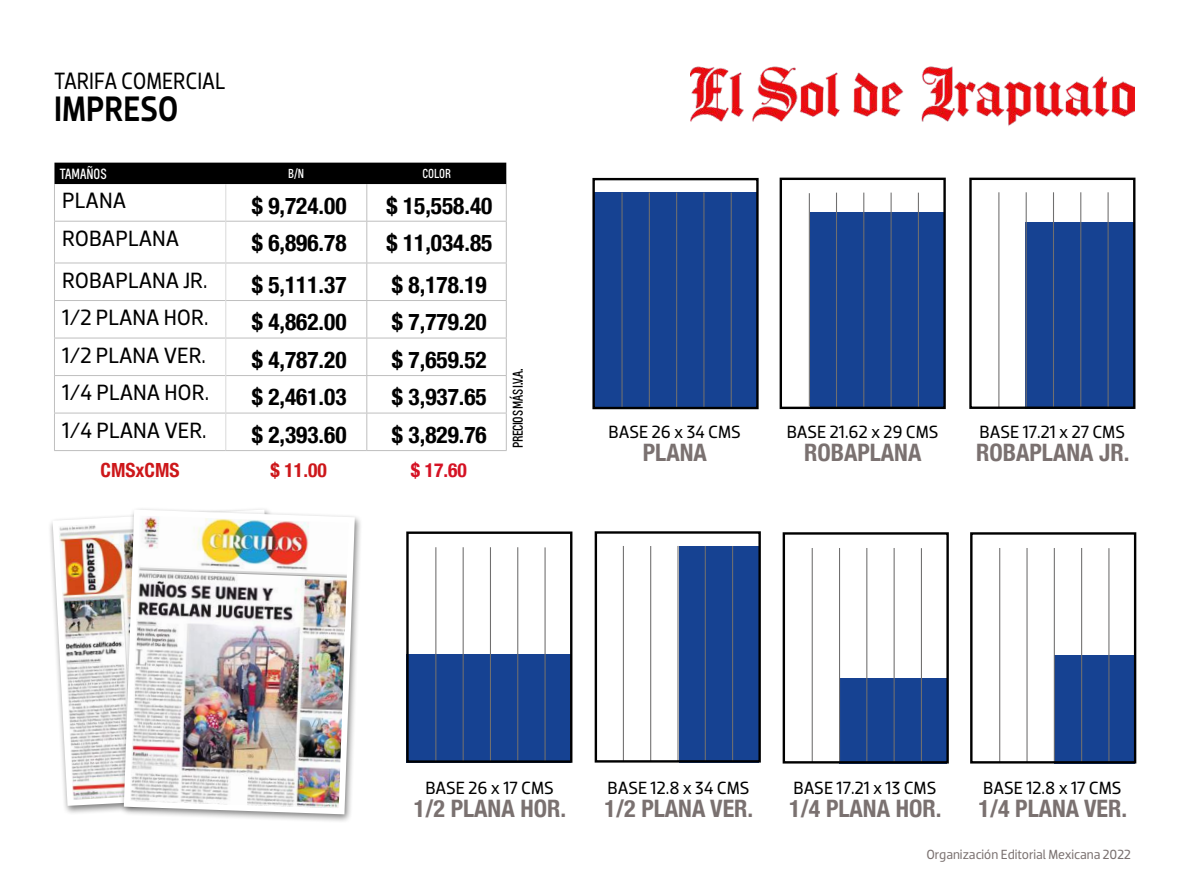
<style>
.page{position:relative;width:1188px;height:889px;background:#fff}
.page>*{position:absolute;margin:0;border:0;box-sizing:border-box;transform-origin:0 0}
.t1{font:500 36px "Dobra";color:#000;scale:.9 1}
.t2{font:700 condensed 24px "Helvetica Neue";color:#7a7170}
.t3{font:24px "Dobra";color:#000;scale:.9 1}
.t4{font:700 condensed 23.25px "Helvetica Neue";color:#000}
.t5{font:22.5px "Dobra";color:#000}
.t6{font:700 condensed 19.5px "Helvetica Neue";color:#cd171a}
.t7{font:700 condensed 19.5px "Helvetica Neue";color:#d51224}
.t8{font:18px "Dobra";color:#000}
.t9{font:condensed 13.8px "Louis";color:#fff}
.t10{font:13.5px "Dobra";color:#7a7170}
.t11{font:condensed 13.2px "Louis";letter-spacing:-.03em;color:#000}
.t12{font:condensed 12.15px "Louis";letter-spacing:-.005em;color:#fff}
</style>
<div class="page">
<img style="left:50px;top:516px;width:69px;height:293px">
<div style="left:54px;top:163px;width:452px;height:21px;background:#000"></div>
<hr style="left:54px;top:184px;width:1px;height:37px;background:#bfbfbf">
<hr style="left:54px;top:221px;width:171px;height:1px;background:#bfbfbf">
<hr style="left:54px;top:221px;width:1px;height:42px;background:#bfbfbf">
<hr style="left:54px;top:263px;width:171px;height:1px;background:#bfbfbf">
<hr style="left:54px;top:263px;width:1px;height:37px;background:#bfbfbf">
<hr style="left:54px;top:300px;width:171px;height:1px;background:#bfbfbf">
<hr style="left:54px;top:301px;width:1px;height:37px;background:#bfbfbf">
<hr style="left:54px;top:338px;width:171px;height:1px;background:#bfbfbf">
<hr style="left:54px;top:338px;width:1px;height:37px;background:#bfbfbf">
<hr style="left:54px;top:375px;width:171px;height:1px;background:#bfbfbf">
<hr style="left:54px;top:376px;width:1px;height:37px;background:#bfbfbf">
<hr style="left:54px;top:413px;width:171px;height:1px;background:#bfbfbf">
<hr style="left:54px;top:413px;width:1px;height:37px;background:#bfbfbf">
<hr style="left:54px;top:450px;width:172px;height:1px;background:#bfbfbf">
<hr style="left:225px;top:184px;width:1px;height:37px;background:#d9d9d9">
<hr style="left:225px;top:221px;width:1px;height:42px;background:#d9d9d9">
<hr style="left:225px;top:263px;width:1px;height:37px;background:#d9d9d9">
<hr style="left:225px;top:300px;width:1px;height:38px;background:#d9d9d9">
<hr style="left:225px;top:338px;width:1px;height:37px;background:#d9d9d9">
<hr style="left:225px;top:375px;width:1px;height:38px;background:#d9d9d9">
<hr style="left:225px;top:413px;width:1px;height:37px;background:#d9d9d9">
<hr style="left:366px;top:184px;width:1px;height:37px;background:#bfbfbf">
<hr style="left:506px;top:184px;width:1px;height:37px;background:#bfbfbf">
<hr style="left:226px;top:221px;width:141px;height:1px;background:#bfbfbf">
<hr style="left:367px;top:221px;width:140px;height:1px;background:#bfbfbf">
<hr style="left:366px;top:221px;width:1px;height:42px;background:#bfbfbf">
<hr style="left:506px;top:221px;width:1px;height:42px;background:#bfbfbf">
<hr style="left:226px;top:263px;width:141px;height:1px;background:#bfbfbf">
<hr style="left:367px;top:263px;width:140px;height:1px;background:#bfbfbf">
<hr style="left:366px;top:263px;width:1px;height:37px;background:#bfbfbf">
<hr style="left:506px;top:263px;width:1px;height:37px;background:#bfbfbf">
<hr style="left:226px;top:300px;width:141px;height:1px;background:#bfbfbf">
<hr style="left:367px;top:300px;width:140px;height:1px;background:#bfbfbf">
<hr style="left:366px;top:301px;width:1px;height:37px;background:#bfbfbf">
<hr style="left:506px;top:301px;width:1px;height:37px;background:#bfbfbf">
<hr style="left:226px;top:338px;width:141px;height:1px;background:#bfbfbf">
<hr style="left:367px;top:338px;width:140px;height:1px;background:#bfbfbf">
<hr style="left:366px;top:338px;width:1px;height:37px;background:#bfbfbf">
<hr style="left:506px;top:338px;width:1px;height:37px;background:#bfbfbf">
<hr style="left:226px;top:375px;width:141px;height:1px;background:#bfbfbf">
<hr style="left:367px;top:375px;width:140px;height:1px;background:#bfbfbf">
<hr style="left:366px;top:376px;width:1px;height:37px;background:#bfbfbf">
<hr style="left:506px;top:376px;width:1px;height:37px;background:#bfbfbf">
<hr style="left:226px;top:413px;width:141px;height:1px;background:#bfbfbf">
<hr style="left:367px;top:413px;width:140px;height:1px;background:#bfbfbf">
<hr style="left:366px;top:413px;width:1px;height:37px;background:#bfbfbf">
<hr style="left:506px;top:413px;width:1px;height:37px;background:#bfbfbf">
<hr style="left:226px;top:450px;width:141px;height:1px;background:#bfbfbf">
<hr style="left:367px;top:450px;width:140px;height:1px;background:#bfbfbf">
<div style="left:594px;top:192px;width:163px;height:217px;background:#164292"></div>
<hr style="left:622px;top:193px;width:1px;height:215px;background:#706f6f">
<hr style="left:649px;top:193px;width:1px;height:215px;background:#706f6f">
<hr style="left:676px;top:193px;width:1px;height:215px;background:#706f6f">
<hr style="left:703px;top:193px;width:1px;height:215px;background:#706f6f">
<hr style="left:731px;top:193px;width:1px;height:215px;background:#706f6f">
<div style="left:592px;top:178px;width:167px;height:231px;border:2px solid #000"></div>
<div style="left:810px;top:213px;width:134px;height:196px;background:#164292"></div>
<hr style="left:836px;top:193px;width:1px;height:215px;background:#706f6f">
<hr style="left:863px;top:193px;width:1px;height:215px;background:#706f6f">
<hr style="left:891px;top:193px;width:1px;height:215px;background:#706f6f">
<hr style="left:918px;top:193px;width:1px;height:215px;background:#706f6f">
<div style="left:780px;top:178px;width:166px;height:231px;border:2px solid #000"></div>
<div style="left:1026px;top:223px;width:108px;height:186px;background:#164292"></div>
<hr style="left:998px;top:192px;width:1px;height:216px;background:#706f6f">
<hr style="left:1026px;top:192px;width:1px;height:216px;background:#706f6f">
<hr style="left:1053px;top:192px;width:1px;height:216px;background:#706f6f">
<hr style="left:1080px;top:192px;width:1px;height:216px;background:#706f6f">
<hr style="left:1108px;top:192px;width:1px;height:216px;background:#706f6f">
<div style="left:969px;top:178px;width:167px;height:231px;border:2px solid #000"></div>
<hr style="left:809px;top:193px;width:1px;height:213px;background:#706f6f">
<div style="left:406px;top:654px;width:165px;height:109px;background:#164292"></div>
<hr style="left:435px;top:547px;width:1px;height:214px;background:#706f6f">
<hr style="left:463px;top:547px;width:1px;height:215px;background:#706f6f">
<hr style="left:490px;top:547px;width:1px;height:214px;background:#706f6f">
<hr style="left:517px;top:547px;width:1px;height:214px;background:#706f6f">
<hr style="left:545px;top:547px;width:1px;height:215px;background:#706f6f">
<div style="left:406px;top:531px;width:166px;height:232px;border:2px solid #000"></div>
<div style="left:679px;top:546px;width:79px;height:216px;background:#164292"></div>
<hr style="left:623px;top:546px;width:1px;height:215px;background:#706f6f">
<hr style="left:650px;top:546px;width:1px;height:215px;background:#706f6f">
<hr style="left:677px;top:546px;width:2px;height:215px;background:#706f6f">
<hr style="left:705px;top:546px;width:1px;height:215px;background:#706f6f">
<hr style="left:732px;top:546px;width:1px;height:215px;background:#706f6f">
<div style="left:595px;top:531px;width:166px;height:231px;border:2px solid #000"></div>
<div style="left:840px;top:678px;width:107px;height:85px;background:#164292"></div>
<hr style="left:812px;top:548px;width:1px;height:214px;background:#706f6f">
<hr style="left:839px;top:548px;width:1px;height:214px;background:#706f6f">
<hr style="left:866px;top:548px;width:1px;height:214px;background:#706f6f">
<hr style="left:894px;top:548px;width:1px;height:214px;background:#706f6f">
<hr style="left:921px;top:548px;width:1px;height:214px;background:#706f6f">
<div style="left:783px;top:532px;width:166px;height:231px;border:2px solid #000"></div>
<div style="left:119px;top:506px;width:244px;height:318px;background:#000;opacity:.5"></div>
<img style="left:121px;top:506px;width:237px;height:311px">
<div style="left:1054px;top:655px;width:81px;height:108px;background:#164292"></div>
<hr style="left:999px;top:548px;width:1px;height:214px;background:#706f6f">
<hr style="left:1027px;top:548px;width:1px;height:214px;background:#706f6f">
<hr style="left:1054px;top:548px;width:1px;height:214px;background:#706f6f">
<hr style="left:1081px;top:548px;width:1px;height:214px;background:#706f6f">
<hr style="left:1108px;top:548px;width:1px;height:214px;background:#706f6f">
<div style="left:970px;top:532px;width:166px;height:231px;border:2px solid #000"></div>
<img style="left:690px;top:66px;width:445px;height:60px">
<p class="t3" style="left:54px;top:66px;width:192px">TARIFA COMERCIAL</p>
<h1 class="t1" style="left:54px;top:87px;width:140px">IMPRESO</h1>
<p class="t9" style="left:60px;top:164px;width:48px">TAMAÑOS</p>
<p class="t12" style="left:288px;top:166px;width:18px">B/N</p>
<p class="t12" style="left:422px;top:166px;width:30px">COLOR</p>
<p class="t5" style="left:62px;top:187px;width:65px">PLANA</p>
<p class="t4" style="left:252px;top:191px;width:96px">$ 9,724.00</p>
<p class="t4" style="left:386px;top:191px;width:108px">$ 15,558.40</p>
<p class="t5" style="left:62px;top:225px;width:119px">ROBAPLANA</p>
<p class="t4" style="left:252px;top:229px;width:96px">$ 6,896.78</p>
<p class="t4" style="left:386px;top:229px;width:108px">$ 11,034.85</p>
<p class="t5" style="left:62px;top:267px;width:147px">ROBAPLANA JR.</p>
<p class="t4" style="left:252px;top:270px;width:96px">$ 5,111.37</p>
<p class="t4" style="left:392px;top:270px;width:96px">$ 8,178.19</p>
<p class="t5" style="left:62px;top:304px;width:148px">1/2 PLANA HOR.</p>
<p class="t4" style="left:252px;top:308px;width:96px">$ 4,862.00</p>
<p class="t4" style="left:392px;top:308px;width:96px">$ 7,779.20</p>
<p class="t5" style="left:62px;top:342px;width:145px">1/2 PLANA VER.</p>
<p class="t4" style="left:252px;top:345px;width:96px">$ 4,787.20</p>
<p class="t4" style="left:392px;top:345px;width:96px">$ 7,659.52</p>
<p class="t5" style="left:62px;top:379px;width:148px">1/4 PLANA HOR.</p>
<p class="t4" style="left:252px;top:383px;width:96px">$ 2,461.03</p>
<p class="t4" style="left:392px;top:383px;width:96px">$ 3,937.65</p>
<p class="t5" style="left:62px;top:417px;width:146px">1/4 PLANA VER.</p>
<p class="t4" style="left:252px;top:420px;width:96px">$ 2,393.60</p>
<p class="t4" style="left:392px;top:420px;width:96px">$ 3,829.76</p>
<p class="t6" style="left:101px;top:458px;width:81px">CMSxCMS</p>
<p class="t6" style="left:271px;top:458px;width:58px">$ 11.00</p>
<p class="t7" style="left:411px;top:458px;width:58px">$ 17.60</p>
<p class="t11" style="left:509px;top:448px;width:81px;rotate:-90deg">PRECIOS MÁS I.V.A.</p>
<p class="t8" style="left:609px;top:421px;width:134px">BASE 26 x 34 CMS</p>
<p class="t2" style="left:643px;top:438px;width:66px">PLANA</p>
<p class="t8" style="left:787px;top:421px;width:154px">BASE 21.62 x 29 CMS</p>
<p class="t2" style="left:804px;top:438px;width:119px">ROBAPLANA</p>
<p class="t8" style="left:980px;top:421px;width:147px">BASE 17.21 x 27 CMS</p>
<p class="t2" style="left:976px;top:438px;width:155px">ROBAPLANA JR.</p>
<p class="t8" style="left:425px;top:777px;width:130px">BASE 26 x 17 CMS</p>
<p class="t2" style="left:414px;top:794px;width:154px">1/2 PLANA HOR.</p>
<p class="t8" style="left:607px;top:777px;width:144px">BASE 12.8 x 34 CMS</p>
<p class="t2" style="left:605px;top:794px;width:150px">1/2 PLANA VER.</p>
<p class="t8" style="left:793px;top:777px;width:145px">BASE 17.21 x 13 CMS</p>
<p class="t2" style="left:789px;top:794px;width:154px">1/4 PLANA HOR.</p>
<p class="t8" style="left:983px;top:777px;width:140px">BASE 12.8 x 17 CMS</p>
<p class="t2" style="left:979px;top:794px;width:150px">1/4 PLANA VER.</p>
<p class="t10" style="left:926px;top:846px;width:206px">Organización Editorial Mexicana 2022</p>
</div>
